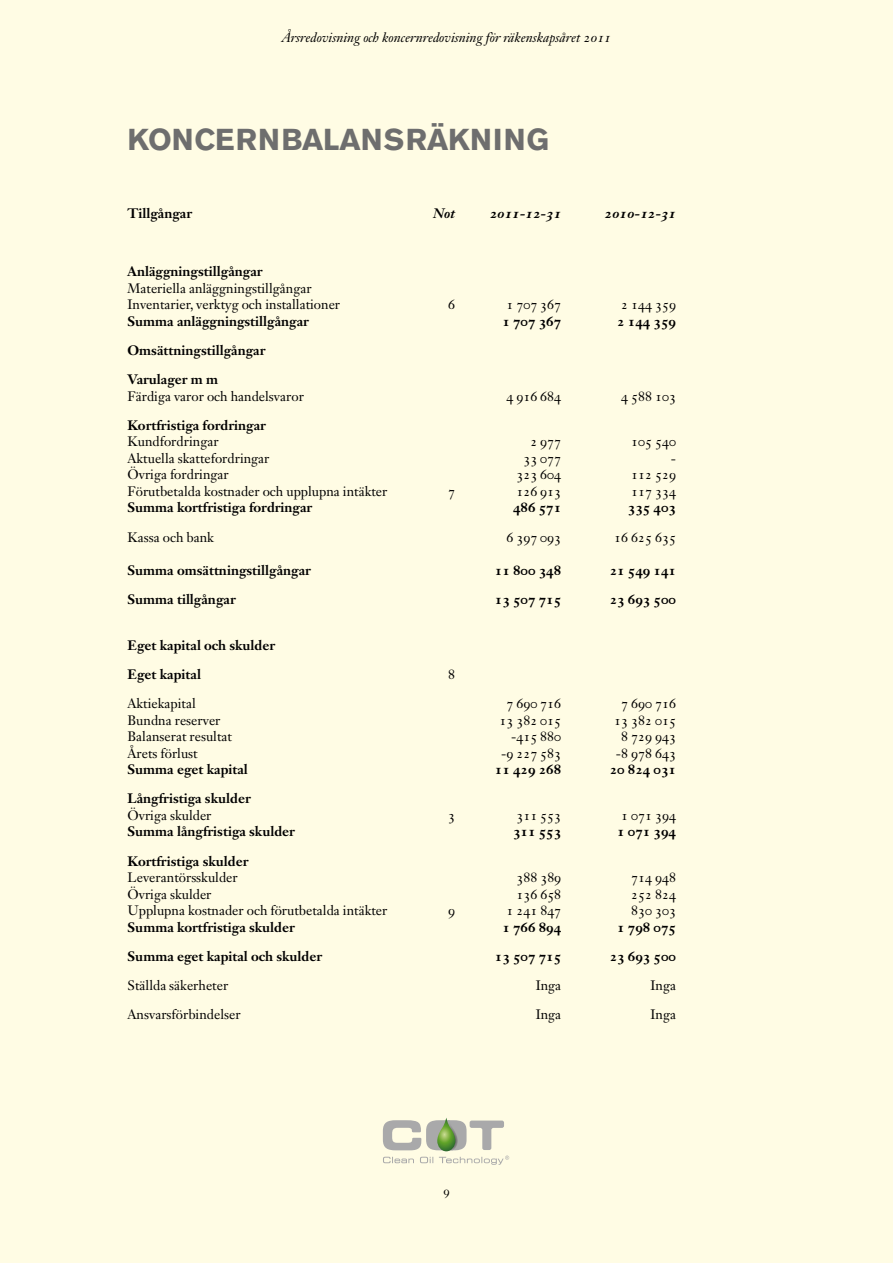
<style>
.page{position:relative;width:893px;height:1263px;background:#fffce4}
.page>*{position:absolute;margin:0;border:0;box-sizing:border-box;transform-origin:0 0}
.t1{font:700 30px "Akzidenz Grotesk BE";color:#6e6e6e}
.t2{font:13.5px/16.5px "Janson Text LT Std";color:#000}
.t3{font:700 13.5px/29.2px "Janson Text LT Std";color:#000}
.t4{font:italic 13.5px "Janson Text LT Std";color:#000}
.t5{font:italic 700 13.5px "Janson Text LT Std";color:#000}
.t6{font:12px "Janson Text LT Std";color:#000}
</style>
<div class="page">
<svg style="left:383px;top:1118px;width:126px;height:47px"></svg>
<p class="t4" style="left:282px;top:29px;width:331px">Årsredovisning och koncernredovisning för räkenskapsåret 2011</p>
<h1 class="t1" style="left:128px;top:122px;width:22px">KON</h1>
<h1 class="t1" style="left:194px;top:122px;width:43px">CERNB</h1>
<h1 class="t1" style="left:302px;top:122px;width:81px">ALANSR</h1>
<h1 class="t1" style="left:427px;top:122px;width:63px">ÄKNING</h1>
<p class="t3" style="left:128px;top:198px;width:66px">Tillgångar</p>
<p class="t5" style="left:433px;top:204px;width:23px">Not</p>
<p class="t5" style="left:490px;top:204px;width:73px">2011-12-31</p>
<p class="t5" style="left:605px;top:204px;width:73px">2010-12-31</p>
<p class="t3" style="left:128px;top:256px;width:137px">Anläggningstillgångar</p>
<p class="t2" style="left:128px;top:279px;width:214px">Materiella anläggningstillgångar<br>Inventarier, verktyg och installationer</p>
<p class="t2" style="left:448px;top:296px;width:8px">6</p>
<p class="t2" style="left:506px;top:296px;width:56px">1 707 367</p>
<p class="t2" style="left:621px;top:296px;width:56px">2 144 359</p>
<p class="t3" style="left:128px;top:306px;width:183px">Summa anläggningstillgångar</p>
<p class="t3" style="left:502px;top:306px;width:60px">1 707 367</p>
<p class="t3" style="left:617px;top:306px;width:60px">2 144 359</p>
<p class="t3" style="left:128px;top:335px;width:139px">Omsättningstillgångar<br>Varulager m m</p>
<p class="t2" style="left:128px;top:387px;width:178px">Färdiga varor och handelsvaror</p>
<p class="t2" style="left:506px;top:387px;width:56px">4 916 684</p>
<p class="t2" style="left:621px;top:387px;width:56px">4 588 103</p>
<p class="t3" style="left:128px;top:410px;width:140px">Kortfristiga fordringar</p>
<p class="t2" style="left:128px;top:433px;width:93px">Kundfordringar</p>
<p class="t2" style="left:530px;top:433px;width:32px">2 977</p>
<p class="t2" style="left:631px;top:433px;width:46px">105 540</p>
<p class="t2" style="left:128px;top:450px;width:143px">Aktuella skattefordringar</p>
<p class="t2" style="left:523px;top:450px;width:39px">33 077</p>
<p class="t2" style="left:671px;top:450px;width:7px">-</p>
<p class="t2" style="left:128px;top:466px;width:103px">Övriga fordringar</p>
<p class="t2" style="left:516px;top:466px;width:46px">323 604</p>
<p class="t2" style="left:631px;top:466px;width:46px">112 529</p>
<p class="t2" style="left:128px;top:483px;width:261px">Förutbetalda kostnader och upplupna intäkter</p>
<p class="t2" style="left:448px;top:483px;width:8px">7</p>
<p class="t2" style="left:516px;top:483px;width:46px">126 913</p>
<p class="t2" style="left:631px;top:483px;width:46px">117 334</p>
<p class="t3" style="left:128px;top:493px;width:186px">Summa kortfristiga fordringar</p>
<p class="t3" style="left:513px;top:493px;width:50px">486 571</p>
<p class="t3" style="left:628px;top:493px;width:50px">335 403</p>
<p class="t2" style="left:128px;top:528px;width:88px">Kassa och bank</p>
<p class="t2" style="left:506px;top:528px;width:56px">6 397 093</p>
<p class="t2" style="left:614px;top:528px;width:63px">16 625 635</p>
<p class="t3" style="left:128px;top:555px;width:185px">Summa omsättningstillgångar</p>
<p class="t3" style="left:495px;top:555px;width:68px">11 800 348</p>
<p class="t3" style="left:610px;top:555px;width:68px">21 549 141</p>
<p class="t3" style="left:128px;top:584px;width:110px">Summa tillgångar</p>
<p class="t3" style="left:495px;top:584px;width:68px">13 507 715</p>
<p class="t3" style="left:610px;top:584px;width:68px">23 693 500</p>
<p class="t3" style="left:128px;top:630px;width:149px">Eget kapital och skulder<br>Eget kapital</p>
<p class="t2" style="left:448px;top:666px;width:8px">8</p>
<p class="t2" style="left:128px;top:695px;width:70px">Aktiekapital</p>
<p class="t2" style="left:506px;top:695px;width:56px">7 690 716</p>
<p class="t2" style="left:621px;top:695px;width:56px">7 690 716</p>
<p class="t2" style="left:128px;top:711px;width:94px">Bundna reserver</p>
<p class="t2" style="left:499px;top:711px;width:63px">13 382 015</p>
<p class="t2" style="left:614px;top:711px;width:63px">13 382 015</p>
<p class="t2" style="left:128px;top:728px;width:106px">Balanserat resultat</p>
<p class="t2" style="left:511px;top:728px;width:52px">-415 880</p>
<p class="t2" style="left:621px;top:728px;width:56px">8 729 943</p>
<p class="t2" style="left:128px;top:744px;width:72px">Årets förlust</p>
<p class="t2" style="left:501px;top:744px;width:62px">-9 227 583</p>
<p class="t2" style="left:616px;top:744px;width:62px">-8 978 643</p>
<p class="t3" style="left:128px;top:754px;width:122px">Summa eget kapital</p>
<p class="t3" style="left:495px;top:754px;width:68px">11 429 268</p>
<p class="t3" style="left:610px;top:754px;width:68px">20 824 031</p>
<p class="t3" style="left:128px;top:784px;width:125px">Långfristiga skulder</p>
<p class="t2" style="left:128px;top:807px;width:85px">Övriga skulder</p>
<p class="t2" style="left:448px;top:807px;width:8px">3</p>
<p class="t2" style="left:516px;top:807px;width:46px">311 553</p>
<p class="t2" style="left:621px;top:807px;width:56px">1 071 394</p>
<p class="t3" style="left:128px;top:817px;width:169px">Summa långfristiga skulder</p>
<p class="t3" style="left:513px;top:817px;width:50px">311 553</p>
<p class="t3" style="left:617px;top:817px;width:60px">1 071 394</p>
<p class="t3" style="left:128px;top:846px;width:122px">Kortfristiga skulder</p>
<p class="t2" style="left:128px;top:869px;width:112px">Leverantörsskulder</p>
<p class="t2" style="left:516px;top:869px;width:46px">388 389</p>
<p class="t2" style="left:631px;top:869px;width:46px">714 948</p>
<p class="t2" style="left:128px;top:885px;width:85px">Övriga skulder</p>
<p class="t2" style="left:516px;top:885px;width:46px">136 658</p>
<p class="t2" style="left:631px;top:885px;width:46px">252 824</p>
<p class="t2" style="left:128px;top:902px;width:261px">Upplupna kostnader och förutbetalda intäkter</p>
<p class="t2" style="left:448px;top:902px;width:8px">9</p>
<p class="t2" style="left:506px;top:902px;width:56px">1 241 847</p>
<p class="t2" style="left:631px;top:902px;width:46px">830 303</p>
<p class="t3" style="left:128px;top:912px;width:169px">Summa kortfristiga skulder</p>
<p class="t3" style="left:502px;top:912px;width:60px">1 766 894</p>
<p class="t3" style="left:617px;top:912px;width:60px">1 798 075</p>
<p class="t3" style="left:128px;top:941px;width:196px">Summa eget kapital och skulder</p>
<p class="t3" style="left:495px;top:941px;width:68px">13 507 715</p>
<p class="t3" style="left:610px;top:941px;width:68px">23 693 500</p>
<p class="t2" style="left:128px;top:977px;width:102px">Ställda säkerheter</p>
<p class="t2" style="left:536px;top:977px;width:27px">Inga</p>
<p class="t2" style="left:651px;top:977px;width:27px">Inga</p>
<p class="t2" style="left:128px;top:1006px;width:115px">Ansvarsförbindelser</p>
<p class="t2" style="left:536px;top:1006px;width:27px">Inga</p>
<p class="t2" style="left:651px;top:1006px;width:27px">Inga</p>
<p class="t6" style="left:443px;top:1186px;width:8px">9</p>
</div>
